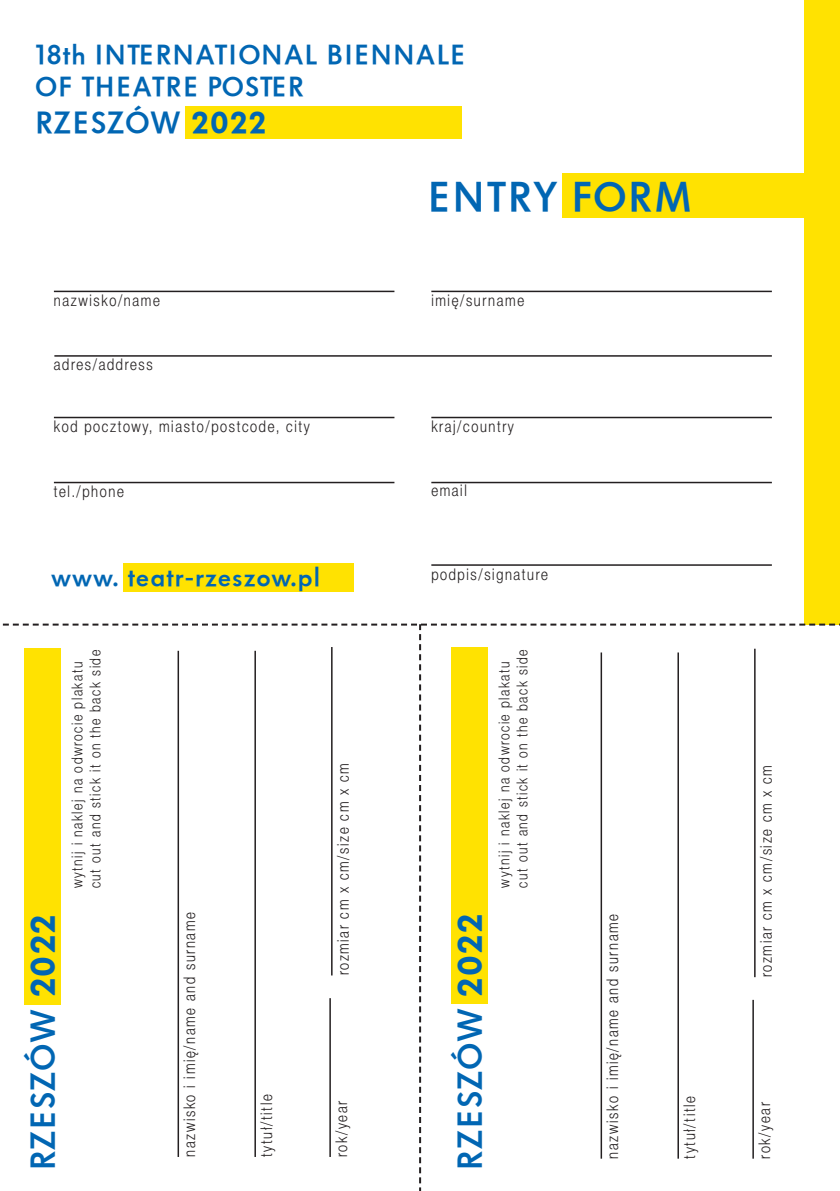
<style>
.page{position:relative;width:840px;height:1191px;background:#fff}
.page>*{position:absolute;margin:0;border:0;box-sizing:border-box;transform-origin:0 0}
.t1{font:40.6px "VW Headline Sb PL Normal";letter-spacing:.045em;color:#0166b3}
.t2{font:33.2px "VW Headline Sb PL Normal";letter-spacing:.03em;color:#0166b3}
.t3{font:29.8px "VW Headline Sb PL Normal";letter-spacing:.03em;color:#0166b3}
.t4{font:26.8px/32.2px "VW Headline Sb PL Normal";letter-spacing:.055em;color:#0166b3}
.t5{font:25.8px "VW Headline Sb PL Normal";letter-spacing:.04em;color:#0166b3}
.t6{font:16px "Switzer Cnd EFN Light";letter-spacing:.1em;color:#231f20}
.t7{font:15px "Switzer Cnd EFN Light";letter-spacing:.1em;color:#231f20}
.s1{font-family:"VW Headline Blk PL Normal"}
</style>
<div class="page">
<hr style="left:54px;top:291px;width:340px;height:1px;background:#231f20">
<hr style="left:54px;top:355px;width:717px;height:2px;background:#231f20">
<hr style="left:54px;top:417px;width:340px;height:1px;background:#231f20">
<hr style="left:431px;top:417px;width:340px;height:1px;background:#231f20">
<hr style="left:54px;top:482px;width:340px;height:1px;background:#231f20">
<hr style="left:431px;top:482px;width:340px;height:1px;background:#231f20">
<hr style="left:431px;top:291px;width:340px;height:1px;background:#231f20">
<hr style="left:431px;top:564px;width:340px;height:2px;background:#231f20">
<div style="left:804px;top:0;width:35px;height:625px;background:#ffe201"></div>
<svg style="left:2px;top:623px;width:834px;height:568px"></svg>
<div style="left:123px;top:563px;width:230px;height:28px;background:#ffe201"></div>
<div style="left:185px;top:106px;width:276px;height:33px;background:#ffe201"></div>
<div style="left:24px;top:648px;width:36px;height:356px;background:#ffe201"></div>
<div style="left:451px;top:647px;width:36px;height:356px;background:#ffe201"></div>
<div style="left:562px;top:174px;width:248px;height:44px;background:#ffe201"></div>
<p class="t4" style="left:35px;top:38px;width:431px">18th INTERNATIONAL BIENNALE<br>OF THEATRE POSTER</p>
<p class="t3" style="left:35px;top:104px;width:232px">RZESZÓW <span class="s1">2022</span></p>
<p class="t1" style="left:428px;top:171px;width:265px">ENTRY FORM</p>
<p class="t6" style="left:54px;top:291px;width:107px">nazwisko/name</p>
<p class="t6" style="left:431px;top:291px;width:94px">imię/surname</p>
<p class="t6" style="left:54px;top:355px;width:100px">adres/address</p>
<p class="t6" style="left:54px;top:417px;width:257px">kod pocztowy, miasto/postcode, city</p>
<p class="t6" style="left:431px;top:417px;width:84px">kraj/country</p>
<p class="t6" style="left:54px;top:482px;width:71px">tel./phone</p>
<p class="t6" style="left:431px;top:481px;width:37px">email</p>
<p class="t5" style="left:51px;top:560px;width:270px">www. teatr-rzeszow.pl</p>
<p class="t2" style="left:22px;top:1170px;width:258px;rotate:-90deg">RZESZÓW <span class="s1">2022</span></p>
<p class="t7" style="left:86px;top:888px;width:240px;rotate:-90deg">cut out and stick it on the back side</p>
<p class="t7" style="left:68px;top:888px;width:228px;rotate:-90deg">wytnij i naklej na odwrocie plakatu</p>
<p class="t6" style="left:180px;top:1157px;width:246px;rotate:-90deg">nazwisko i imię/name and surname</p>
<p class="t6" style="left:333px;top:975px;width:214px;rotate:-90deg">rozmiar cm x cm/size cm x cm</p>
<p class="t6" style="left:257px;top:1157px;width:64px;rotate:-90deg">tytuł/title</p>
<p class="t6" style="left:332px;top:1157px;width:58px;rotate:-90deg">rok/year</p>
<p class="t6" style="left:431px;top:564px;width:118px">podpis/signature</p>
<p class="t2" style="left:449px;top:1169px;width:258px;rotate:-90deg">RZESZÓW <span class="s1">2022</span></p>
<p class="t7" style="left:513px;top:887px;width:240px;rotate:-90deg">cut out and stick it on the back side</p>
<p class="t7" style="left:495px;top:887px;width:228px;rotate:-90deg">wytnij i naklej na odwrocie plakatu</p>
<p class="t6" style="left:603px;top:1158px;width:246px;rotate:-90deg">nazwisko i imię/name and surname</p>
<p class="t6" style="left:756px;top:977px;width:214px;rotate:-90deg">rozmiar cm x cm/size cm x cm</p>
<p class="t6" style="left:679px;top:1158px;width:64px;rotate:-90deg">tytuł/title</p>
<p class="t6" style="left:754px;top:1158px;width:58px;rotate:-90deg">rok/year</p>
</div>
